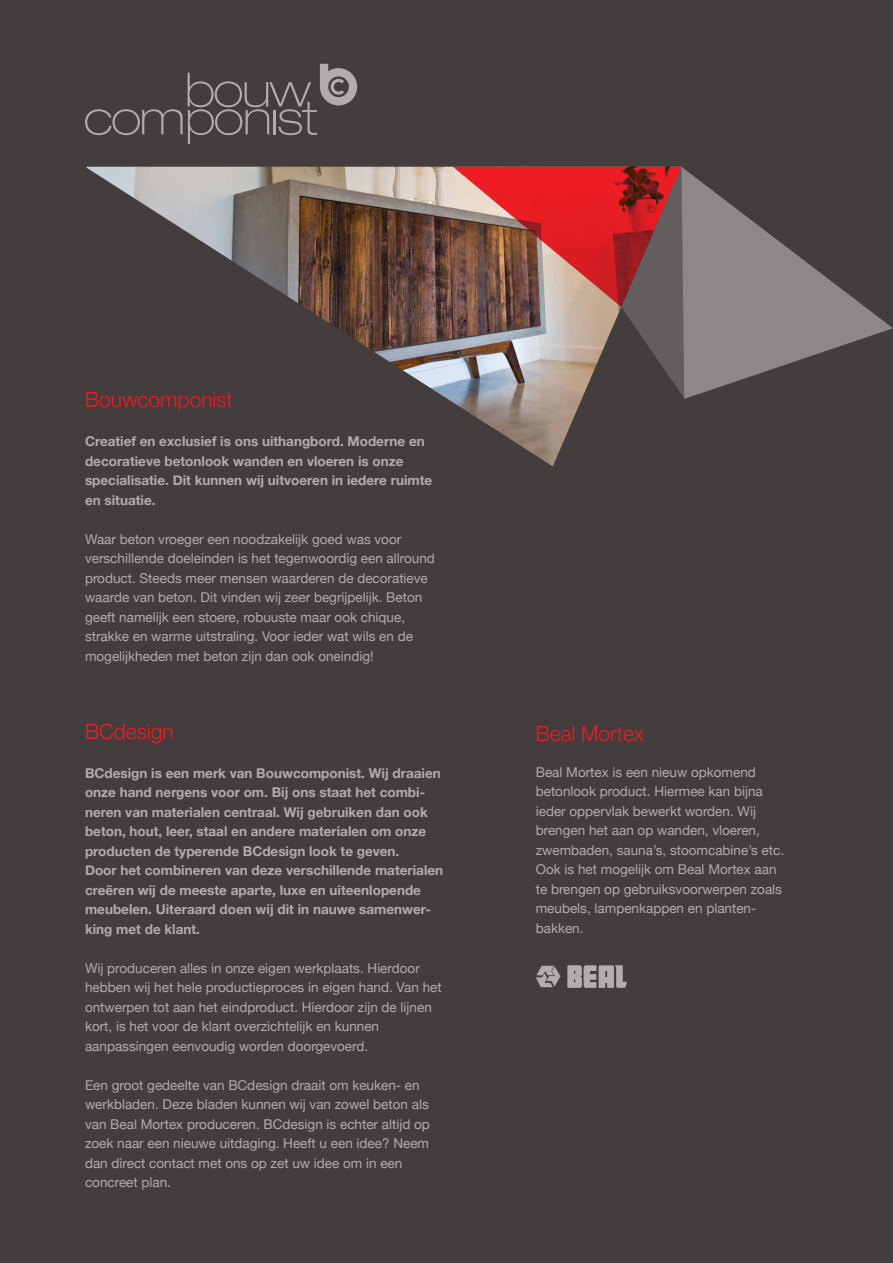
<style>
.page{position:relative;width:893px;height:1263px;background:#443d3d}
.page>*{position:absolute;margin:0;border:0;box-sizing:border-box;transform-origin:0 0}
.t1{font:300 21px "Helvetica Neue";color:#ee1d23}
.t2{font:13.5px/19.5px "Helvetica Neue";color:#b2acad}
.t3{font:700 13.5px/19.5px "Helvetica Neue";color:#b2acad}
</style>
<div class="page">
<img style="left:87px;top:167px;width:495px;height:299px">
<svg style="left:685px;top:169px;width:208px;height:230px"></svg>
<img style="left:453px;top:167px;width:232px;height:232px">
<svg style="left:85px;top:64px;width:272px;height:80px"></svg>
<svg style="left:536px;top:966px;width:25px;height:21px"></svg>
<svg style="left:568px;top:965px;width:58px;height:23px"></svg>
<h1 class="t1" style="left:85px;top:383px;width:149px">Bouwcomponist</h1>
<p class="t3" style="left:85px;top:432px;width:349px">Creatief en exclusief is ons uithangbord. Moderne en decoratieve betonlook wanden en vloeren is onze specialisatie. Dit kunnen wij uitvoeren in iedere ruimte en situatie.</p>
<p class="t2" style="left:85px;top:530px;width:351px">Waar beton vroeger een noodzakelijk goed was voor verschillende doeleinden is het tegenwoordig een allround product. Steeds meer mensen waarderen de decoratieve waarde van beton. Dit vinden wij zeer begrijpelijk. Beton geeft namelijk een stoere, robuuste maar ook chique, strakke en warme uitstraling. Voor ieder wat wils en de mogelijkheden met beton zijn dan ook oneindig!</p>
<h1 class="t1" style="left:85px;top:714px;width:90px">BCdesign</h1>
<p class="t3" style="left:85px;top:764px;width:360px">BCdesign is een merk van Bouwcomponist. Wij draaien onze hand nergens voor om. Bij ons staat het combi&shy;neren van materialen centraal. Wij gebruiken dan ook beton, hout, leer, staal en andere materialen om onze producten de typerende BCdesign look te geven.<br>Door het combineren van deze verschillende materialen creëren wij de meeste aparte, luxe en uiteenlopende meubelen. Uiteraard doen wij dit in nauwe samenwer&shy;king met de klant.</p>
<p class="t2" style="left:85px;top:959px;width:358px">Wij produceren alles in onze eigen werkplaats. Hierdoor hebben wij het hele productieproces in eigen hand. Van het ontwerpen tot aan het eindproduct. Hierdoor zijn de lijnen kort, is het voor de klant overzichtelijk en kunnen aanpassingen eenvoudig worden doorgevoerd.</p>
<p class="t2" style="left:85px;top:1076px;width:346px">Een groot gedeelte van BCdesign draait om keuken- en werkbladen. Deze bladen kunnen wij van zowel beton als van Beal Mortex produceren. BCdesign is echter altijd op zoek naar een nieuwe uitdaging. Heeft u een idee? Neem dan direct contact met ons op zet uw idee om in een concreet plan.</p>
<h1 class="t1" style="left:536px;top:717px;width:110px">Beal Mortex</h1>
<p class="t2" style="left:536px;top:763px;width:250px">Beal Mortex is een nieuw opkomend betonlook product. Hiermee kan bijna ieder oppervlak bewerkt worden. Wij brengen het aan op wanden, vloeren, zwembaden, sauna’s, stoomcabine’s etc.<br>Ook is het mogelijk om Beal Mortex aan te brengen op gebruiksvoorwerpen zoals meubels, lampenkappen en planten&shy;bakken.</p>
</div>
